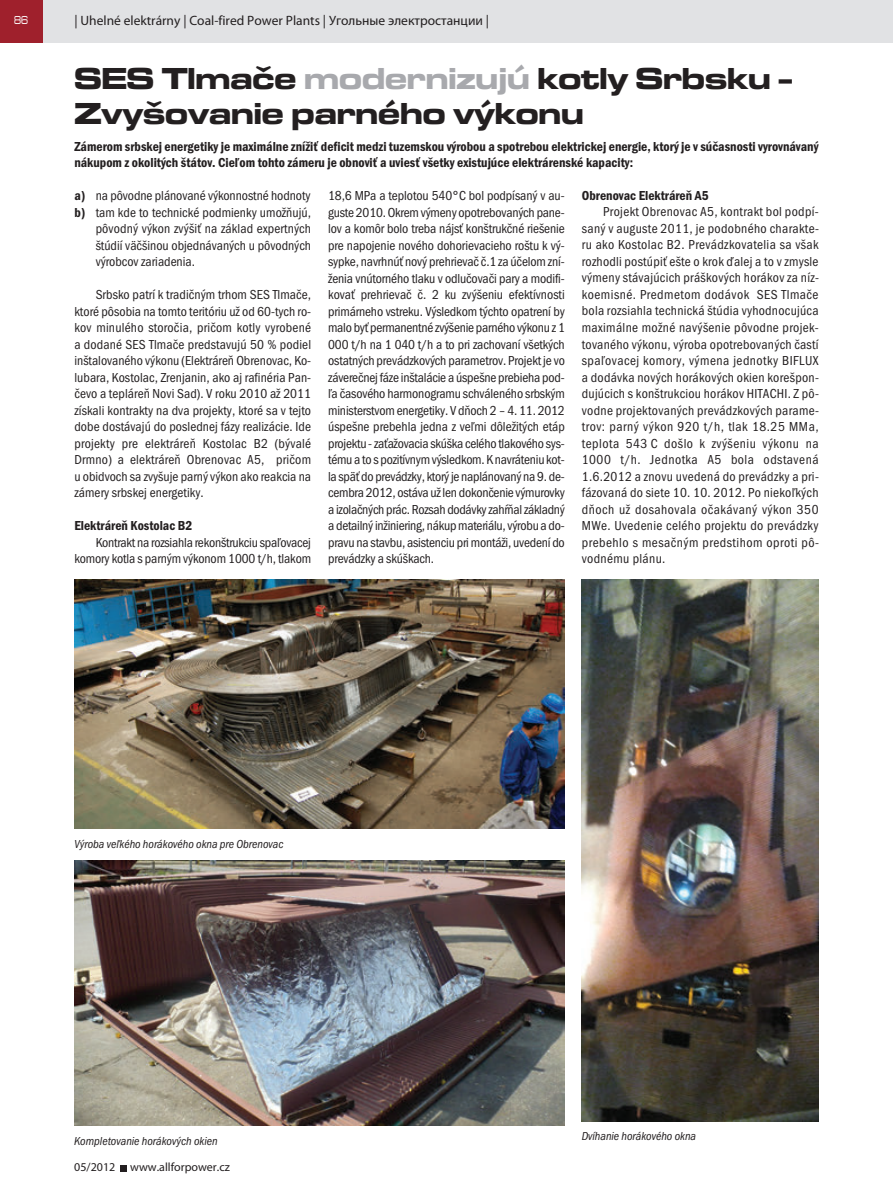
<style>
.page{position:relative;width:893px;height:1191px;background:#fff}
.page>*{position:absolute;margin:0;border:0;box-sizing:border-box;transform-origin:0 0}
.t1{font:700 expanded 31.5px/34.5px "Microgramma DOT";color:#231f20}
.t2{font:13.5px/16.5px "Franklin Got Itc TOT Boo Con";color:#231f20;text-align:justify}
.t3{font:13.5px/16.5px "Franklin Got Itc TOT Dem Con";color:#231f20}
.t4{font:13.5px "Myriad Pro";color:#231f20}
.t5{font:12px "Franklin Got Itc TOT Boo Con Ita";color:#231f20}
.t6{font:12px "Myriad Pro";color:#231f20}
.t7{font:500 expanded 12px "Microgramma DOT";color:#fff;scale:.7 1}
.s1{color:#a8a9ad}
.s2{font-family:"Franklin Got Itc TOT Dem Con"}
</style>
<div class="page">
<div style="left:43px;top:0;width:850px;height:43px;background:#e1e2e4"></div>
<div style="left:0;top:0;width:43px;height:43px;background:#9f202c"></div>
<svg style="left:120px;top:1165px;width:6px;height:6px"></svg>
<img style="left:582px;top:580px;width:237px;height:541px">
<img style="left:74px;top:860px;width:491px;height:266px">
<img style="left:74px;top:580px;width:491px;height:249px">
<p class="t7" style="left:14px;top:13px;width:21px">86</p>
<p class="t4" style="left:74px;top:15px;width:416px">| Uhelné elektrárny | Coal-fired Power Plants | Угольные электростанции |</p>
<h1 class="t1" style="left:74px;top:65px;width:719px">SES Tlmače <span class="s1">modernizujú</span> kotly Srbsku -<br>Zvyšovanie parného výkonu</h1>
<p class="t3" style="left:74px;top:138px;width:746px">Zámerom srbskej energetiky je maximálne znížiť deficit medzi tuzemskou výrobou a spotrebou elektrickej energie, ktorý je v súčasnosti vyrovnávaný nákupom z okolitých štátov. Cieľom tohto zámeru je obnoviť a uviesť všetky existujúce elektrárenské kapacity:</p>
<p class="t2" style="left:74px;top:187px;width:238px"><span class="s2">a)</span> na pôvodne plánované výkonnostné hodnoty</p>
<p class="t2" style="left:74px;top:204px;width:238px"><span class="s2">b)</span> tam kde to technické podmienky umožňujú,</p>
<p class="t2" style="left:96px;top:220px;width:217px">pôvodný výkon zvýšiť na základ expertných</p>
<p class="t2" style="left:96px;top:237px;width:217px">štúdií väčšinou objednávaných u pôvodných</p>
<p class="t2" style="left:96px;top:253px;width:101px">výrobcov zariadenia.</p>
<p class="t2" style="left:74px;top:286px;width:238px;text-indent:21px">Srbsko patrí k tradičným trhom SES Tlmače, ktoré pôsobia na tomto teritóriu už od 60-tych ro&shy;kov minulého storočia, pričom kotly vyrobené a dodané SES Tlmače predstavujú 50 % podiel inštalovaného výkonu (Elektráreň Obrenovac, Ko&shy;lubara, Kostolac, Zrenjanin, ako aj rafinéria Pan&shy;čevo a tepláreň Novi Sad). V roku 2010 až 2011 získali kontrakty na dva projekty, ktoré sa v tejto dobe dostávajú do poslednej fázy realizácie. Ide projekty pre elektráreň Kostolac B2 (bývalé Drmno) a elektráreň Obrenovac A5, pričom u obidvoch sa zvyšuje parný výkon ako reakcia na zámery srbskej energetiky.</p>
<p class="t3" style="left:74px;top:517px;width:120px">Elektráreň Kostolac B2</p>
<p class="t2" style="left:74px;top:534px;width:238px;text-align:right">Kontrakt na rozsiahla rekonštrukciu spaľovacej komory kotla s parným výkonom 1000 t/h, tlakom</p>
<p class="t2" style="left:328px;top:187px;width:238px">18,6 MPa a teplotou 540°C bol podpísaný v au&shy;guste 2010. Okrem výmeny opotrebovaných pane&shy;lov a komôr bolo treba nájsť konštrukčné riešenie pre napojenie nového dohorievacieho roštu k vý&shy;sypke, navrhnúť nový prehrievač č.1 za účelom zní&shy;ženia vnútorného tlaku v odlučovači pary a modifi&shy;kovať prehrievač č. 2 ku zvýšeniu efektívnosti primárneho vstreku. Výsledkom týchto opatrení by malo byť permanentné zvýšenie parného výkonu z 1<br>000 t/h na 1 040 t/h a to pri zachovaní všetkých ostatných prevádzkových parametrov. Projekt je vo záverečnej fáze inštalácie a úspešne prebieha pod&shy;ľa časového harmonogramu schváleného srbským ministerstvom energetiky. V dňoch 2 – 4. 11. 2012 úspešne prebehla jedna z veľmi dôležitých etáp projektu - zaťažovacia skúška celého tlakového sys&shy;tému a to s pozitívnym výsledkom. K navráteniu kot&shy;la späť do prevádzky, ktorý je naplánovaný na 9. de&shy;cembra 2012, ostáva už len dokončenie výmurovky a izolačných prác. Rozsah dodávky zahŕňal základný a detailný inžiniering, nákup materiálu, výrobu a do&shy;pravu na stavbu, asistenciu pri montáži, uvedení do prevádzky a skúškach.</p>
<p class="t3" style="left:582px;top:187px;width:128px">Obrenovac Elektráreň A5</p>
<p class="t2" style="left:582px;top:204px;width:239px;text-indent:21px">Projekt Obrenovac A5, kontrakt bol podpí&shy;saný v auguste 2011, je podobného charakte&shy;ru ako Kostolac B2. Prevádzkovatelia sa však rozhodli postúpiť ešte o krok ďalej a to v zmysle výmeny stávajúcich práškových horákov za níz&shy;koemisné. Predmetom dodávok SES Tlmače bola rozsiahla technická štúdia vyhodnocujúca maximálne možné navýšenie pôvodne projek&shy;tovaného výkonu, výroba opotrebovaných častí spaľovacej komory, výmena jednotky BIFLUX a dodávka nových horákových okien korešpon&shy;dujúcich s konštrukciou horákov HITACHI. Z pô&shy;vodne projektovaných prevádzkových parame&shy;trov: parný výkon 920 t/h, tlak 18.25 MMa, teplota 543 C došlo k zvýšeniu výkonu na 1000 t/h. Jednotka A5 bola odstavená 1.6.2012 a znovu uvedená do prevádzky a pri&shy;fázovaná do siete 10. 10. 2012. Po niekoľkých dňoch už dosahovala očakávaný výkon 350<br>MWe. Uvedenie celého projektu do prevádzky prebehlo s mesačným predstihom oproti pô&shy;vodnému plánu.</p>
<p class="t5" style="left:74px;top:837px;width:211px">Výroba veľkého horákového okna pre Obrenovac</p>
<p class="t5" style="left:74px;top:1134px;width:145px">Kompletovanie horákových okien</p>
<p class="t6" style="left:74px;top:1162px;width:157px">05/2012 www.allforpower.cz</p>
<p class="t5" style="left:582px;top:1129px;width:116px">Dvíhanie horákového okna</p>
</div>
